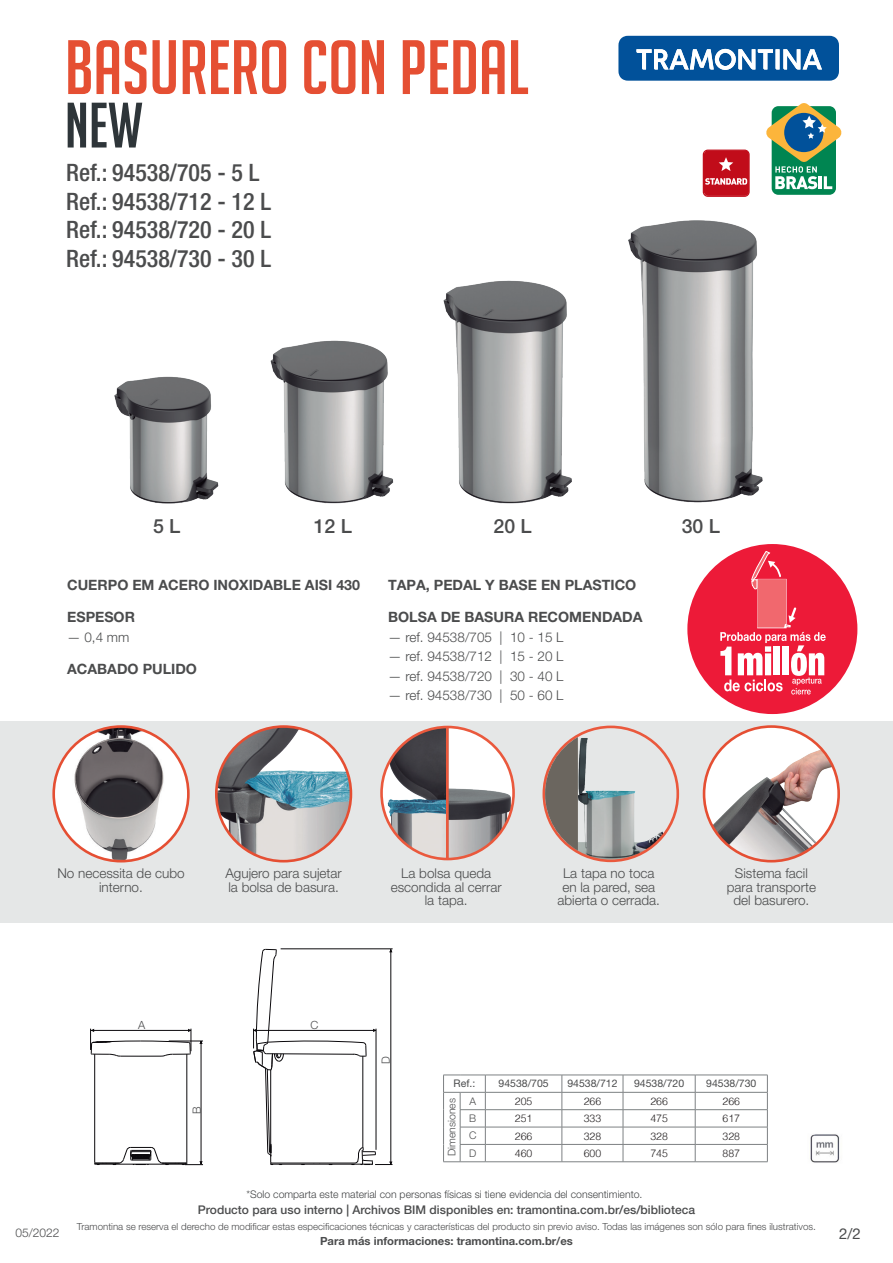
<style>
.page{position:relative;width:893px;height:1263px;background:#fff}
.page>*{position:absolute;margin:0;border:0;box-sizing:border-box;transform-origin:0 0}
.t1{font:75px "Big Noodle Titling";color:#e54f33}
.t2{font:62.4px "Big Noodle Titling";color:#2e3539}
.t3{font:500 condensed 24px/28.8px "Helvetica Neue LT Pro";color:#4b4c4d}
.t4{font:500 19.5px "Helvetica Neue LT Pro";color:#4b4c4d}
.t5{font:15px "Helvetica Neue LT Pro";color:#4b4c4d}
.t6{font:700 14.25px "Helvetica Neue LT Pro";color:#4b4c4d}
.t7{font:300 13.5px/13.5px "Helvetica Neue LT Pro";color:#4b4c4d;text-align:center}
.t8{font:500 12px "Helvetica Neue LT Pro";color:#4b4c4d}
.t9{font:300 12px "Helvetica Neue LT Pro";color:#4b4c4d}
.t10{font:700 11.25px "Helvetica Neue LT Pro";color:#4b4c4d}
.t11{font:300 11.25px "Helvetica Neue LT Pro";color:#4b4c4d}
.t12{font:300 10.5px "Helvetica Neue LT Pro";color:#424445}
.t13{font:300 10.5px "Helvetica";color:#231f20}
.t14{font:10.5px "Helvetica Neue LT Pro";color:#4b4c4d}
.t15{font:300 10.5px "Helvetica Neue LT Pro";color:#4b4c4d}
.t16{font:300 9.75px "Helvetica Neue LT Pro";color:#4b4c4d}
.s1{font-size:10.2px}
</style>
<div class="page">
<div style="left:0;top:721px;width:893px;height:201px;background:#e5e7e7"></div>
<svg style="left:618px;top:36px;width:221px;height:45px"></svg>
<img style="left:810px;top:1134px;width:30px;height:29px">
<hr style="left:94px;top:1054px;width:1px;height:108px;background:#0b090c">
<hr style="left:187px;top:1054px;width:1px;height:108px;background:#0b090c">
<hr style="left:281px;top:948px;width:112px;height:1px;background:#0b090c">
<hr style="left:169px;top:1041px;width:34px;height:1px;background:#0b090c">
<hr style="left:201px;top:1043px;width:1px;height:119px;background:#0b090c">
<svg style="left:94px;top:1147px;width:109px;height:18px"></svg>
<svg style="left:90px;top:1029px;width:102px;height:28px"></svg>
<svg style="left:253px;top:949px;width:139px;height:216px"></svg>
<hr style="left:485px;top:1075px;width:77px;height:1px;background:#7d8183">
<hr style="left:562px;top:1075px;width:61px;height:1px;background:#7d8183">
<hr style="left:623px;top:1075px;width:72px;height:1px;background:#7d8183">
<hr style="left:695px;top:1075px;width:73px;height:1px;background:#7d8183">
<hr style="left:485px;top:1092px;width:77px;height:1px;background:#7d8183">
<hr style="left:562px;top:1092px;width:61px;height:1px;background:#7d8183">
<hr style="left:623px;top:1092px;width:72px;height:1px;background:#7d8183">
<hr style="left:695px;top:1092px;width:73px;height:1px;background:#7d8183">
<hr style="left:485px;top:1109px;width:77px;height:1px;background:#7d8183">
<hr style="left:562px;top:1109px;width:61px;height:1px;background:#7d8183">
<hr style="left:623px;top:1109px;width:72px;height:1px;background:#7d8183">
<hr style="left:695px;top:1109px;width:73px;height:1px;background:#7d8183">
<hr style="left:485px;top:1127px;width:77px;height:1px;background:#7d8183">
<hr style="left:562px;top:1127px;width:61px;height:1px;background:#7d8183">
<hr style="left:623px;top:1127px;width:72px;height:1px;background:#7d8183">
<hr style="left:695px;top:1127px;width:73px;height:1px;background:#7d8183">
<hr style="left:485px;top:1144px;width:77px;height:1px;background:#7d8183">
<hr style="left:562px;top:1144px;width:61px;height:1px;background:#7d8183">
<svg style="left:562px;top:1075px;width:1px;height:86px"></svg>
<hr style="left:623px;top:1144px;width:72px;height:1px;background:#7d8183">
<svg style="left:623px;top:1075px;width:1px;height:86px"></svg>
<hr style="left:695px;top:1144px;width:73px;height:1px;background:#7d8183">
<svg style="left:695px;top:1075px;width:1px;height:86px"></svg>
<svg style="left:767px;top:1075px;width:1px;height:86px"></svg>
<svg style="left:443px;top:1075px;width:43px;height:87px"></svg>
<hr style="left:485px;top:1161px;width:77px;height:1px;background:#7d8183">
<hr style="left:562px;top:1161px;width:61px;height:1px;background:#7d8183">
<hr style="left:623px;top:1161px;width:72px;height:1px;background:#7d8183">
<hr style="left:695px;top:1161px;width:73px;height:1px;background:#7d8183">
<img style="left:54px;top:726px;width:134px;height:135px;border-radius:67px">
<div style="left:52px;top:725px;width:138px;height:137px;border:3px solid #e54f33;border-radius:50%"></div>
<img style="left:216px;top:726px;width:135px;height:135px;border-radius:67px">
<div style="left:215px;top:725px;width:137px;height:137px;border:3px solid #e54f33;border-radius:50%"></div>
<img style="left:704px;top:733px;width:135px;height:128px">
<div style="left:703px;top:725px;width:137px;height:137px;border:3px solid #e54f33;border-radius:50%"></div>
<div style="left:687px;top:544px;width:170px;height:170px;background:#ed1a38;border-radius:50%"></div>
<svg style="left:720px;top:551px;width:106px;height:143px"></svg>
<img style="left:114px;top:376px;width:105px;height:128px">
<img style="left:270px;top:340px;width:124px;height:164px">
<img style="left:443px;top:280px;width:129px;height:224px">
<img style="left:628px;top:220px;width:135px;height:283px">
<div style="left:772px;top:106px;width:64px;height:89px;background:#008551;border-radius:7px"></div>
<svg style="left:766px;top:103px;width:76px;height:86px"></svg>
<svg style="left:703px;top:150px;width:47px;height:47px;background:#c92c38"></svg>
<img style="left:573px;top:729px;width:102px;height:132px">
<div style="left:542px;top:725px;width:137px;height:137px;border:3px solid #ea593d;border-radius:50%"></div>
<svg style="left:545px;top:737px;width:33px;height:114px"></svg>
<svg style="left:382px;top:727px;width:132px;height:132px"></svg>
<div style="left:380px;top:726px;width:135px;height:134px;border:3px solid #ea593d;border-radius:50%"></div>
<hr style="left:446px;top:727px;width:3px;height:132px;background:#ea593d">
<p class="t1" style="left:65px;top:27px;width:465px">BASURERO CON PEDAL</p>
<p class="t2" style="left:65px;top:92px;width:80px">NEW</p>
<p class="t3" style="left:66px;top:158px;width:195px">Ref.: 94538/705 - 5 L</p>
<p class="t3" style="left:66px;top:186px;width:206px">Ref.: 94538/712 - 12 L</p>
<p class="t3" style="left:66px;top:215px;width:206px">Ref.: 94538/720 - 20 L<br>Ref.: 94538/730 - 30 L</p>
<p class="t4" style="left:153px;top:514px;width:29px">5 L</p>
<p class="t4" style="left:314px;top:514px;width:40px">12 L</p>
<p class="t4" style="left:493px;top:514px;width:40px">20 L</p>
<p class="t4" style="left:682px;top:514px;width:40px">30 L</p>
<p class="t6" style="left:67px;top:576px;width:294px">CUERPO EM ACERO INOXIDABLE AISI 430</p>
<p class="t6" style="left:67px;top:609px;width:69px">ESPESOR</p>
<p class="t7" style="left:67px;top:630px;width:64px">— 0,4 mm</p>
<p class="t6" style="left:67px;top:660px;width:131px">ACABADO PULIDO</p>
<p class="t6" style="left:388px;top:576px;width:250px">TAPA, PEDAL Y BASE EN PLASTICO</p>
<p class="t6" style="left:388px;top:609px;width:256px">BOLSA DE BASURA RECOMENDADA</p>
<p class="t7" style="left:388px;top:630px;width:177px">— ref. 94538/705 | 10 - 15 L</p>
<p class="t7" style="left:388px;top:650px;width:177px">— ref. 94538/712 | 15 - 20 L</p>
<p class="t7" style="left:388px;top:669px;width:177px">— ref. 94538/720 | 30 - 40 L</p>
<p class="t7" style="left:388px;top:689px;width:177px">— ref. 94538/730 | 50 - 60 L</p>
<p class="t7" style="left:57px;top:866px;width:129px">No necessita de cubo</p>
<p class="t7" style="left:99px;top:880px;width:45px">interno.</p>
<p class="t7" style="left:225px;top:866px;width:118px;text-align:left">Agujero para sujetar la bolsa de basura.</p>
<p class="t7" style="left:391px;top:866px;width:113px">La bolsa queda escondida al cerrar</p>
<p class="t7" style="left:425px;top:893px;width:44px">la tapa.</p>
<p class="t11" style="left:138px;top:1018px;width:9px">A</p>
<p class="t11" style="left:311px;top:1018px;width:9px">C</p>
<p class="t11" style="left:379px;top:1063px;width:9px;rotate:-90deg">D</p>
<p class="t7" style="left:557px;top:866px;width:104px">La tapa no toca en la pared, sea abierta o cerrada.</p>
<p class="t7" style="left:727px;top:866px;width:91px">Sistema facil para transporte</p>
<p class="t7" style="left:733px;top:893px;width:77px">del basurero.</p>
<p class="t11" style="left:190px;top:1114px;width:9px;rotate:-90deg">B</p>
<p class="t14" style="left:454px;top:1077px;width:23px">Ref.:</p>
<p class="t14" style="left:498px;top:1077px;width:52px">94538/705</p>
<p class="t14" style="left:567px;top:1077px;width:52px">94538/712</p>
<p class="t14" style="left:634px;top:1077px;width:52px">94538/720</p>
<p class="t14" style="left:706px;top:1077px;width:52px">94538/730</p>
<p class="t15" style="left:445px;top:1156px;width:59px;rotate:-90deg">Dimensiones</p>
<p class="t15" style="left:469px;top:1094px;width:8px">A</p>
<p class="t13" style="left:515px;top:1095px;width:19px">205</p>
<p class="t13" style="left:584px;top:1095px;width:19px">266</p>
<p class="t13" style="left:650px;top:1095px;width:19px">266</p>
<p class="t13" style="left:722px;top:1095px;width:19px">266</p>
<p class="t15" style="left:469px;top:1112px;width:9px">B</p>
<p class="t13" style="left:515px;top:1112px;width:19px">251</p>
<p class="t13" style="left:584px;top:1112px;width:19px">333</p>
<p class="t13" style="left:650px;top:1112px;width:19px">475</p>
<p class="t13" style="left:722px;top:1112px;width:19px">617</p>
<p class="t15" style="left:469px;top:1129px;width:9px">C</p>
<p class="t13" style="left:515px;top:1129px;width:19px">266</p>
<p class="t13" style="left:584px;top:1129px;width:19px">328</p>
<p class="t13" style="left:650px;top:1129px;width:19px">328</p>
<p class="t13" style="left:722px;top:1129px;width:19px">328</p>
<p class="t15" style="left:469px;top:1147px;width:9px">D</p>
<p class="t13" style="left:515px;top:1147px;width:19px">460</p>
<p class="t13" style="left:584px;top:1147px;width:19px">600</p>
<p class="t13" style="left:650px;top:1147px;width:19px">745</p>
<p class="t13" style="left:722px;top:1147px;width:19px">887</p>
<p class="t12" style="left:246px;top:1188px;width:398px">*Solo comparta este material con personas físicas si tiene evidencia del consentimiento.</p>
<p class="t8" style="left:198px;top:1203px;width:499px">Producto para uso interno | Archivos BIM disponibles en: tramontina.com.br/es/biblioteca</p>
<p class="t16" style="left:77px;top:1220px;width:741px">Tramontina se reserva el derecho de modificar estas especificaciones técnicas y características del producto sin previo aviso. Todas las imágenes son sólo para fines ilustrativos<span class="s1">.</span></p>
<p class="t10" style="left:320px;top:1234px;width:254px">Para más informaciones: tramontina.com.br/es</p>
<p class="t9" style="left:16px;top:1225px;width:46px">05/2022</p>
<p class="t5" style="left:839px;top:1225px;width:23px">2/2</p>
</div>
